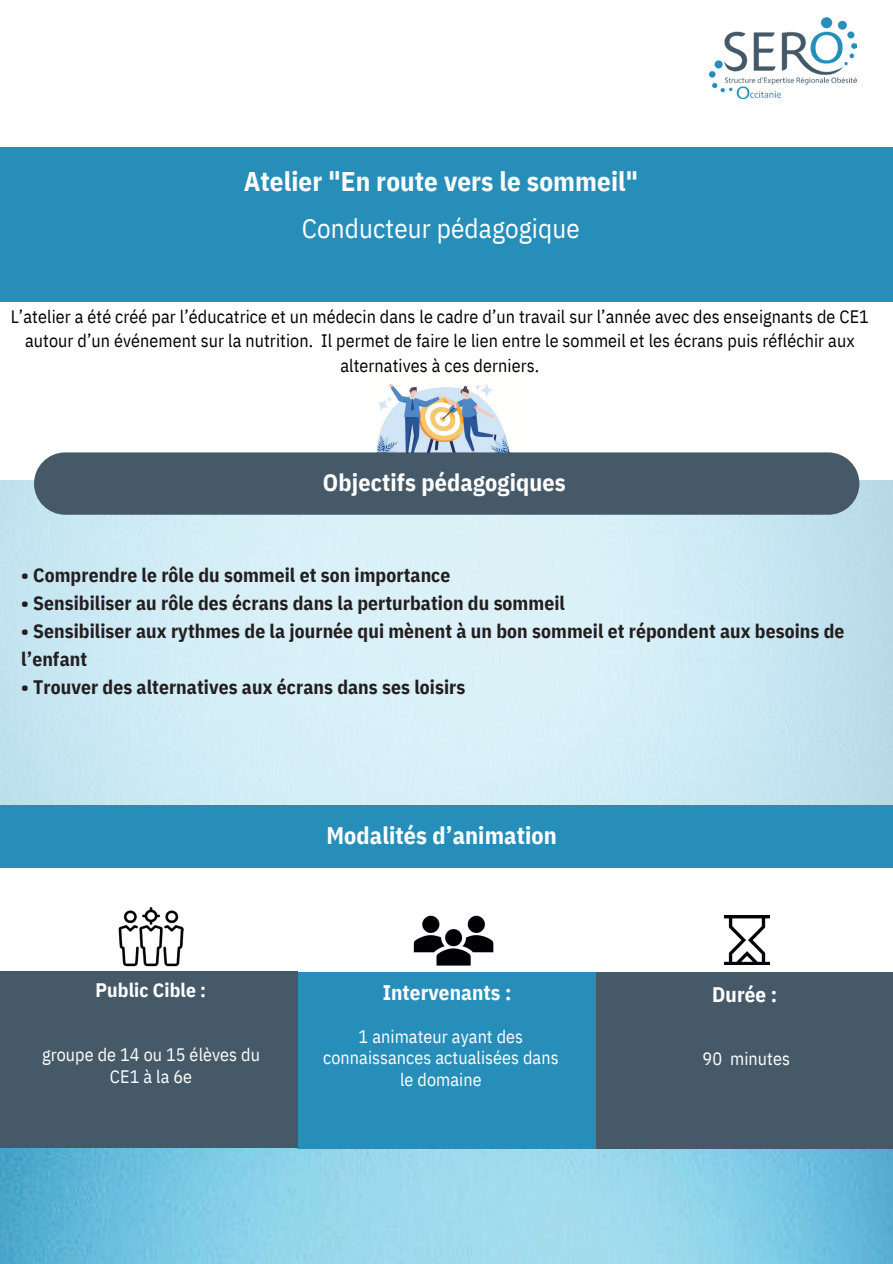
<style>
.page{position:relative;width:893px;height:1264px;background:#fff}
.page>*{position:absolute;margin:0;border:0;box-sizing:border-box;transform-origin:0 0}
.t1{font:700 27px/47.2px "IBM Plex Sans Cond";letter-spacing:.005em;color:#fff;text-align:center}
.t2{font:700 24px "IBM Plex Sans Cond";letter-spacing:.005em;color:#fff}
.t3{font:700 21px "IBM Plex Sans Cond";letter-spacing:.005em;color:#fff}
.t4{font:700 19.5px/28.2px "IBM Plex Sans Cond";letter-spacing:.005em;color:#231f20}
.t5{font:700 19.5px "IBM Plex Sans Cond";letter-spacing:.005em;color:#fff}
.t6{font:18px/24.8px "IBM Plex Sans Cond";letter-spacing:.005em;color:#000;text-align:center}
.t7{font:18px/21.3px "IBM Plex Sans Cond";letter-spacing:.005em;color:#fff;text-align:center}
.s1{font-weight:400}
</style>
<div class="page">
<img style="left:376px;top:384px;width:134px;height:68px">
<img style="left:0;top:1147px;width:892px;height:116px">
<img style="left:0;top:480px;width:892px;height:325px">
<div style="left:34px;top:452px;width:825px;height:62px;background:#455968;border-radius:31px"></div>
<img style="left:709px;top:17px;width:147px;height:82px">
<div style="left:0;top:805px;width:892px;height:62px;background:#278eba"></div>
<div style="left:0;top:147px;width:892px;height:154px;background:#278eba"></div>
<img style="left:413px;top:915px;width:81px;height:51px">
<img style="left:119px;top:907px;width:64px;height:60px">
<img style="left:724px;top:915px;width:45px;height:49px">
<div style="left:595px;top:972px;width:297px;height:176px;background:#455968"></div>
<div style="left:298px;top:972px;width:297px;height:176px;background:#278eba"></div>
<div style="left:0;top:971px;width:298px;height:176px;background:#455968"></div>
<h3 class="t1" style="left:244px;top:157px;width:396px">Atelier "En route vers le sommeil"<br><span class="s1">Conducteur pédagogique</span></h3>
<p class="t6" style="left:11px;top:303px;width:859px">L’atelier a été créé par l’éducatrice et un médecin dans le cadre d’un travail sur l’année avec des enseignants de CE1 autour d’un événement sur la nutrition. Il permet de faire le lien entre le sommeil et les écrans puis réfléchir aux alternatives à ces derniers.</p>
<p class="t2" style="left:323px;top:467px;width:244px">Objectifs pédagogiques</p>
<p class="t4" style="left:21px;top:560px;width:430px">• Comprendre le rôle du sommeil et son importance</p>
<p class="t4" style="left:21px;top:588px;width:545px">• Sensibiliser au rôle des écrans dans la perturbation du sommeil</p>
<p class="t4" style="left:21px;top:616px;width:824px">• Sensibiliser aux rythmes de la journée qui mènent à un bon sommeil et répondent aux besoins de l’enfant</p>
<p class="t4" style="left:21px;top:673px;width:445px">• Trouver des alternatives aux écrans dans ses loisirs</p>
<p class="t5" style="left:96px;top:977px;width:112px">Public Cible :</p>
<h3 class="t7" style="left:42px;top:1043px;width:219px">groupe de 14 ou 15 élèves du<br>CE1 à la 6e</h3>
<h2 class="t2" style="left:326px;top:819px;width:232px">Modalités d’animation</h2>
<p class="t3" style="left:383px;top:978px;width:130px">Intervenants :</p>
<h3 class="t3" style="left:712px;top:979px;width:67px">Durée :</h3>
<p class="t7" style="left:323px;top:1025px;width:237px">1 animateur ayant des connaissances actualisées dans le domaine</p>
<p class="t7" style="left:702px;top:1047px;width:89px">90 minutes</p>
</div>
